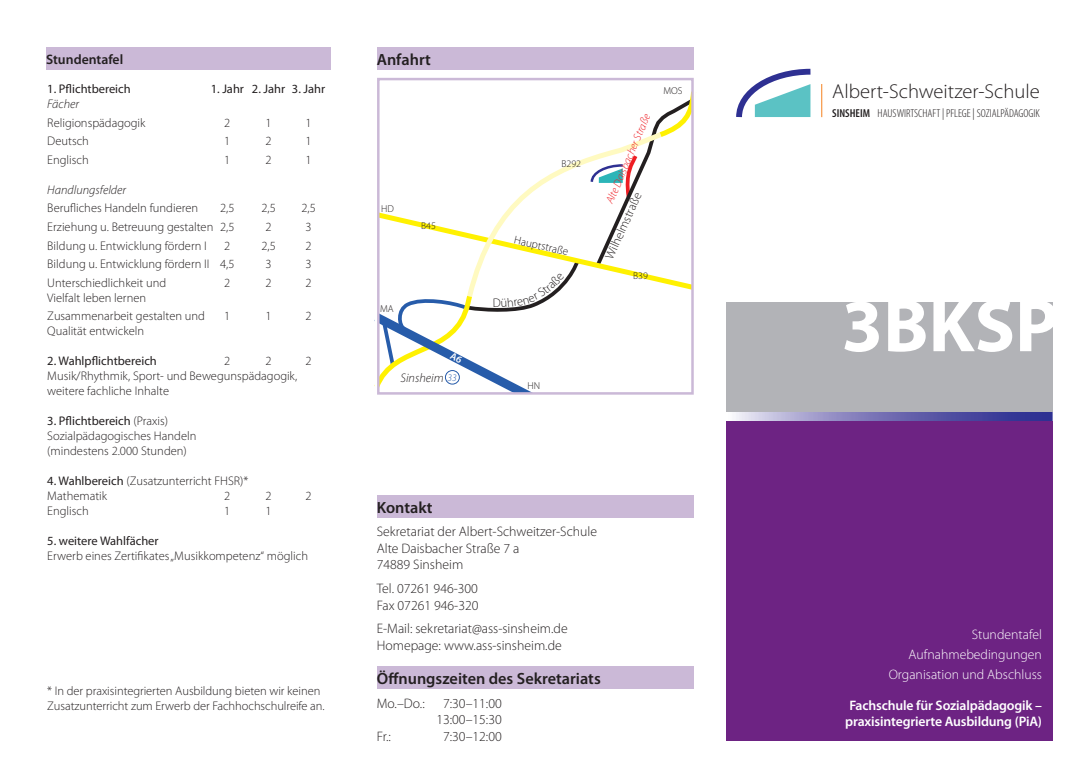
<style>
.page{position:relative;width:1081px;height:773px;background:#fff}
.page>*{position:absolute;margin:0;border:0;box-sizing:border-box;transform-origin:0 0}
.t1{font:700 75px "Myriad Pro";color:#fff}
.t2{font:300 20.12px "Myriad Pro";color:#231f20}
.t3{font:600 16.25px "Myriad Pro";color:#231f20}
.t4{font:300 13.75px/16.5px "Myriad Pro";color:#231f20}
.t5{font:600 13.75px/16.5px "Myriad Pro";letter-spacing:-.01em;color:#fff;text-align:center}
.t6{font:300 13.75px/19.9px "Myriad Pro";color:#fff;text-align:right}
.t7{font:600 13.75px "Myriad Pro";color:#231f20}
.t8{font:300 12.5px/15px "Myriad Pro";color:#231f20}
.t9{font:12.5px "Myriad Pro";color:#231f20}
.t10{font:italic 300 12.5px "Myriad Pro";color:#231f20}
.t11{font:300 condensed 11.62px "Myriad Pro";color:#231f20}
.t12{font:italic 300 11.25px "Myriad Pro";color:#ee1d23}
.t13{font:300 11.25px "Myriad Pro";color:#231f20}
.t14{font:300 10px "Myriad Pro";color:#231f20}
.s1{font-weight:400}
.s2{font-size:10px;color:#275caa}
.s3{font-weight:600}
</style>
<div class="page">
<div style="left:377px;top:495px;width:316px;height:22px;background:#cbb9d7"></div>
<div style="left:377px;top:666px;width:316px;height:23px;background:#cbb9d7"></div>
<div style="left:377px;top:47px;width:316px;height:23px;background:#cbb9d7"></div>
<svg style="left:736px;top:412px;width:316px;height:9px"></svg>
<div style="left:726px;top:421px;width:326px;height:319px;background:#6d2383"></div>
<div style="left:726px;top:302px;width:326px;height:110px;background:#b2b3b7"></div>
<div style="left:46px;top:47px;width:284px;height:23px;background:#cbb9d7"></div>
<svg style="left:736px;top:68px;width:75px;height:50px"></svg>
<hr style="left:821px;top:84px;width:1px;height:33px;background:#f58220">
<svg style="left:374px;top:86px;width:323px;height:309px"></svg>
<p class="t7" style="left:46px;top:50px;width:79px">Stundentafel</p>
<p class="t9" style="left:47px;top:81px;width:85px">1. Pflichtbereich</p>
<p class="t9" style="left:211px;top:81px;width:116px">1. Jahr 2. Jahr 3. Jahr</p>
<p class="t10" style="left:47px;top:96px;width:33px">Fächer</p>
<p class="t8" style="left:47px;top:115px;width:100px">Religionspädagogik</p>
<p class="t8" style="left:224px;top:115px;width:8px">2</p>
<p class="t8" style="left:266px;top:115px;width:8px">1</p>
<p class="t8" style="left:306px;top:115px;width:8px">1</p>
<p class="t8" style="left:47px;top:133px;width:43px">Deutsch</p>
<p class="t8" style="left:224px;top:133px;width:8px">1</p>
<p class="t8" style="left:266px;top:133px;width:8px">2</p>
<p class="t8" style="left:306px;top:133px;width:8px">1</p>
<p class="t8" style="left:47px;top:152px;width:43px">Englisch</p>
<p class="t8" style="left:224px;top:152px;width:8px">1</p>
<p class="t8" style="left:266px;top:152px;width:8px">2</p>
<p class="t8" style="left:306px;top:152px;width:8px">1</p>
<p class="t10" style="left:47px;top:182px;width:80px">Handlungsfelder</p>
<p class="t8" style="left:47px;top:200px;width:152px">Berufliches Handeln fundieren</p>
<p class="t8" style="left:220px;top:200px;width:16px">2,5</p>
<p class="t8" style="left:261px;top:200px;width:16px">2,5</p>
<p class="t8" style="left:301px;top:200px;width:16px">2,5</p>
<p class="t8" style="left:47px;top:219px;width:189px">Erziehung u. Betreuung gestalten 2,5</p>
<p class="t8" style="left:266px;top:219px;width:8px">2</p>
<p class="t8" style="left:306px;top:219px;width:8px">3</p>
<p class="t8" style="left:47px;top:238px;width:161px">Bildung u. Entwicklung fördern I</p>
<p class="t8" style="left:224px;top:238px;width:8px">2</p>
<p class="t8" style="left:261px;top:238px;width:16px">2,5</p>
<p class="t8" style="left:306px;top:238px;width:8px">2</p>
<p class="t8" style="left:47px;top:256px;width:189px">Bildung u. Entwicklung fördern II 4,5</p>
<p class="t8" style="left:266px;top:256px;width:8px">3</p>
<p class="t8" style="left:306px;top:256px;width:8px">3</p>
<p class="t8" style="left:47px;top:275px;width:120px">Unterschiedlichkeit und</p>
<p class="t8" style="left:224px;top:275px;width:8px">2</p>
<p class="t8" style="left:266px;top:275px;width:8px">2</p>
<p class="t8" style="left:306px;top:275px;width:8px">2</p>
<p class="t8" style="left:47px;top:288px;width:159px;line-height:18.5px">Vielfalt leben lernen<br>Zusammenarbeit gestalten und</p>
<p class="t8" style="left:224px;top:308px;width:8px">1</p>
<p class="t8" style="left:266px;top:308px;width:8px">1</p>
<p class="t8" style="left:306px;top:308px;width:8px">2</p>
<p class="t8" style="left:47px;top:323px;width:98px">Qualität entwickeln</p>
<p class="t9" style="left:47px;top:353px;width:111px">2. Wahlpflichtbereich</p>
<p class="t8" style="left:224px;top:353px;width:8px">2</p>
<p class="t8" style="left:266px;top:353px;width:8px">2</p>
<p class="t8" style="left:306px;top:353px;width:8px">2</p>
<p class="t8" style="left:47px;top:368px;width:251px">Musik/Rhythmik, Sport- und Bewegunspädagogik, weitere fachliche Inhalte</p>
<p class="t8" style="left:47px;top:413px;width:151px"><span class="s1">3. Pflichtbereich</span> (Praxis)<br>Sozialpädagogisches Handeln (mindestens 2.000 Stunden)</p>
<p class="t8" style="left:47px;top:473px;width:203px"><span class="s1">4. Wahlbereich</span> (Zusatzunterricht FHSR)*<br>Mathematik</p>
<p class="t8" style="left:224px;top:488px;width:8px">2</p>
<p class="t8" style="left:266px;top:488px;width:8px">2</p>
<p class="t8" style="left:306px;top:488px;width:8px">2</p>
<p class="t8" style="left:47px;top:503px;width:43px">Englisch</p>
<p class="t8" style="left:224px;top:503px;width:8px">1</p>
<p class="t8" style="left:266px;top:503px;width:8px">1</p>
<p class="t9" style="left:47px;top:533px;width:113px">5. weitere Wahlfächer</p>
<p class="t8" style="left:47px;top:548px;width:262px">Erwerb eines Zertifikates „Musikkompetenz“ möglich</p>
<p class="t8" style="left:47px;top:683px;width:279px">* In der praxisintegrierten Ausbildung bieten wir keinen<br>Zusatzunterricht zum Erwerb der Fachhochschulreife an.</p>
<h3 class="t3" style="left:377px;top:49px;width:56px">Anfahrt</h3>
<p class="t14" style="left:381px;top:203px;width:14px">HD</p>
<p class="t14" style="left:421px;top:220px;width:16px">B45</p>
<p class="t14" style="left:380px;top:302px;width:15px">MA</p>
<p class="t10" style="left:401px;top:370px;width:58px">Sinsheim <span class="s2">33</span></p>
<p class="t14" style="left:561px;top:157px;width:21px">B292</p>
<p class="t13" style="left:516px;top:233px;width:57px;rotate:13deg">Hauptstraße</p>
<p class="t12" style="left:603px;top:200px;width:98px;rotate:-67deg">Alte Daisbacher Straße</p>
<p class="t8" style="left:602px;top:255px;width:73px;rotate:-66deg">Wilhelmstraße</p>
<p class="t14" style="left:633px;top:269px;width:16px">B39</p>
<p class="t14" style="left:663px;top:85px;width:21px">MOS</p>
<p class="t14" style="left:527px;top:379px;width:14px">HN</p>
<h3 class="t3" style="left:377px;top:497px;width:57px">Kontakt</h3>
<p class="t4" style="left:377px;top:523px;width:222px">Sekretariat der Albert-Schweitzer-Schule<br>Alte Daisbacher Straße 7 a<br>74889 Sinsheim</p>
<p class="t4" style="left:377px;top:580px;width:103px">Tel. 07261 946-300<br>Fax 07261 946-320</p>
<p class="t4" style="left:377px;top:620px;width:192px">E-Mail: sekretariat@ass-sinsheim.de<br>Homepage: www.ass-sinsheim.de</p>
<h3 class="t3" style="left:377px;top:668px;width:225px">Öffnungszeiten des Sekretariats</h3>
<p class="t4" style="left:377px;top:694px;width:49px">Mo.–Do.:</p>
<p class="t4" style="left:436px;top:694px;width:67px;text-align:center">7:30–11:00<br>13:00–15:30</p>
<p class="t4" style="left:377px;top:727px;width:16px">Fr.:</p>
<p class="t4" style="left:443px;top:727px;width:60px">7:30–12:00</p>
<h2 class="t2" style="left:832px;top:79px;width:209px">Albert-Schweitzer-Schule</h2>
<p class="t11" style="left:832px;top:106px;width:209px"><span class="s3">SINSHEIM</span> HAUSWIRTSCHAFT | PFLEGE | SOZIALPÄDAGOGIK</p>
<h1 class="t1" style="left:841px;top:277px;width:219px">3BKSP</h1>
<p class="t6" style="left:889px;top:624px;width:155px">Stundentafel<br>Aufnahmebedingungen<br>Organisation und Abschluss</p>
<p class="t5" style="left:845px;top:696px;width:198px">Fachschule für Sozialpädagogik – praxisintegrierte Ausbildung (PiA)</p>
</div>
